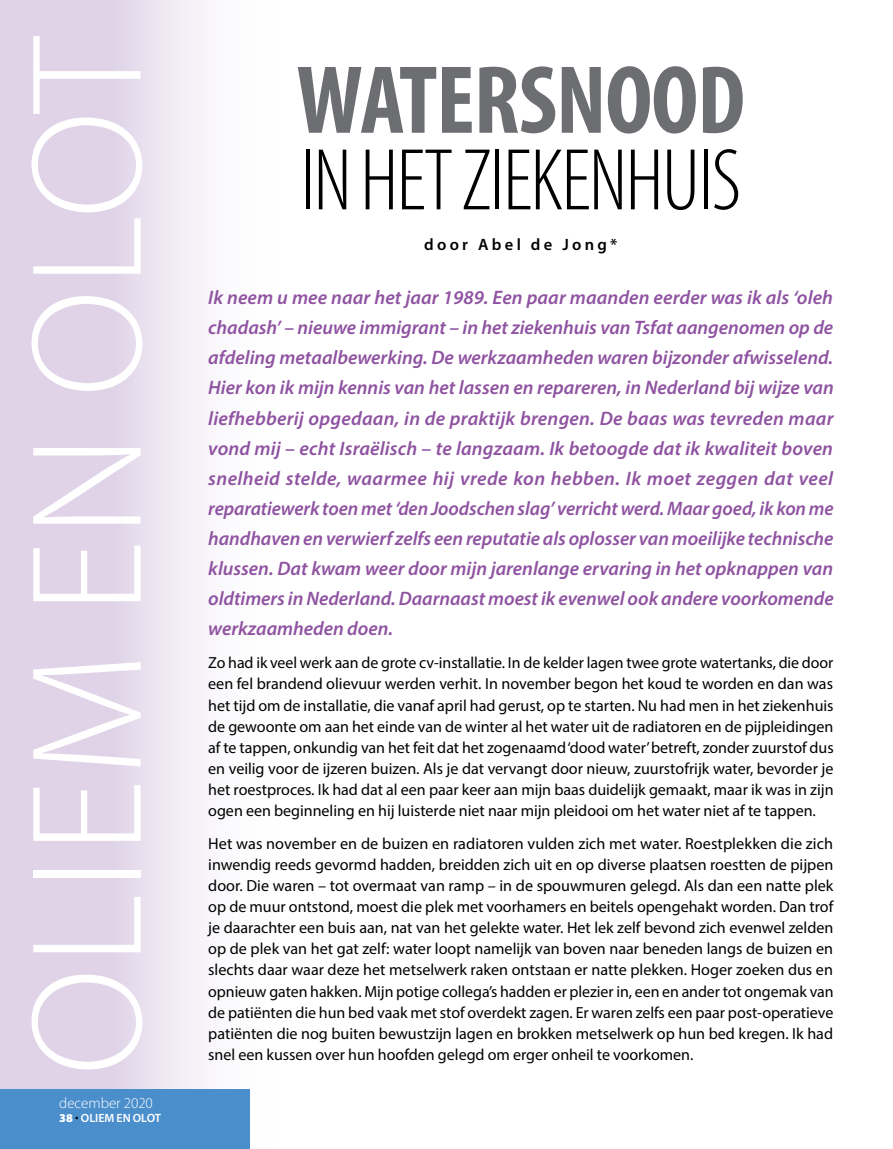
<style>
.page{position:relative;width:893px;height:1149px;background:#fff}
.page>*{position:absolute;margin:0;border:0;box-sizing:border-box;transform-origin:0 0}
.t1{font:300 159.3px "Myriad Pro";letter-spacing:.02em;color:#fff}
.t2{font:700 condensed 97.5px "Myriad Pro";letter-spacing:-.01em;color:#6d6e71}
.t3{font:300 condensed 88.5px "Myriad Pro";letter-spacing:-.02em;color:#000}
.t4{font:italic 600 19.5px/30px "Myriad Pro";color:#8f53a1;text-align:justify}
.t5{font:600 16.5px "Myriad Pro";letter-spacing:.2em;color:#000}
.t6{font:16.05px/21px "Myriad Pro";color:#000;text-align:justify}
.t7{font:300 15px "Myriad Pro";color:#fff}
.t8{font:600 12px "Myriad Pro";color:#fff}
.s1{font-weight:900}
.s2{font-weight:900;color:#000}
</style>
<div class="page">
<div style="left:0;top:0;width:285px;height:1148px;background:linear-gradient(to right,#d8c7e2,#fff)"></div>
<div style="left:0;top:1089px;width:249px;height:59px;background:#4a8ecc"></div>
<h1 class="t1" style="left:-8px;top:1075px;width:1042px;rotate:-90deg">OLIEM EN OLOT</h1>
<p class="t7" style="left:59px;top:1093px;width:95px">december 2020</p>
<p class="t8" style="left:59px;top:1109px;width:37px"><span class="s1">38</span> <span class="s2">·</span> Oliem</p>
<p class="t8" style="left:117px;top:1109px;width:33px">en Olot</p>
<h2 class="t2" style="left:296px;top:39px;width:450px">WATERSNOOD</h2>
<h3 class="t3" style="left:300px;top:128px;width:443px">IN HET ZIEKENHUIS</h3>
<p class="t5" style="left:424px;top:234px;width:195px">door Abel de Jong*</p>
<p class="t4" style="left:208px;top:282px;width:627px">Ik neem u mee naar het jaar 1989. Een paar maanden eerder was ik als ‘oleh chadash’ – nieuwe immigrant – in het ziekenhuis van Tsfat aangenomen op de afdeling metaalbewerking. De werkzaamheden waren bijzonder afwisselend.<br>Hier kon ik mijn kennis van het lassen en repareren, in Nederland bij wijze van liefhebberij opgedaan, in de praktijk brengen. De baas was tevreden maar vond mij – echt Israëlisch – te langzaam. Ik betoogde dat ik kwaliteit boven snelheid stelde, waarmee hij vrede kon hebben. Ik moet zeggen dat veel reparatiewerk toen met ‘den Joodschen slag’ verricht werd. Maar goed, ik kon me handhaven en verwierf zelfs een reputatie als oplosser van moeilijke technische klussen. Dat kwam weer door mijn jarenlange ervaring in het opknappen van oldtimers in Nederland. Daarnaast moest ik evenwel ook andere voorkomende werkzaamheden doen.</p>
<p class="t6" style="left:208px;top:652px;width:627px">Zo had ik veel werk aan de grote cv-installatie. In de kelder lagen twee grote watertanks, die door een fel brandend olievuur werden verhit. In november begon het koud te worden en dan was het tijd om de installatie, die vanaf april had gerust, op te starten. Nu had men in het ziekenhuis de gewoonte om aan het einde van de winter al het water uit de radiatoren en de pijpleidingen af te tappen, onkundig van het feit dat het zogenaamd ‘dood water’ betreft, zonder zuurstof dus en veilig voor de ijzeren buizen. Als je dat vervangt door nieuw, zuurstofrijk water, bevorder je het roestproces. Ik had dat al een paar keer aan mijn baas duidelijk gemaakt, maar ik was in zijn ogen een beginneling en hij luisterde niet naar mijn pleidooi om het water niet af te tappen.</p>
<p class="t6" style="left:208px;top:833px;width:627px">Het was november en de buizen en radiatoren vulden zich met water. Roestplekken die zich inwendig reeds gevormd hadden, breidden zich uit en op diverse plaatsen roestten de pijpen door. Die waren – tot overmaat van ramp – in de spouwmuren gelegd. Als dan een natte plek op de muur ontstond, moest die plek met voorhamers en beitels opengehakt worden. Dan trof je daarachter een buis aan, nat van het gelekte water. Het lek zelf bevond zich evenwel zelden op de plek van het gat zelf: water loopt namelijk van boven naar beneden langs de buizen en slechts daar waar deze het metselwerk raken ontstaan er natte plekken. Hoger zoeken dus en opnieuw gaten hakken. Mijn potige collega’s hadden er plezier in, een en ander tot ongemak van de patiënten die hun bed vaak met stof overdekt zagen. Er waren zelfs een paar post-operatieve patiënten die nog buiten bewustzijn lagen en brokken metselwerk op hun bed kregen. Ik had</p>
<p class="t6" style="left:208px;top:1043px;width:487px">snel een kussen over hun hoofden gelegd om erger onheil te voorkomen.</p>
</div>
